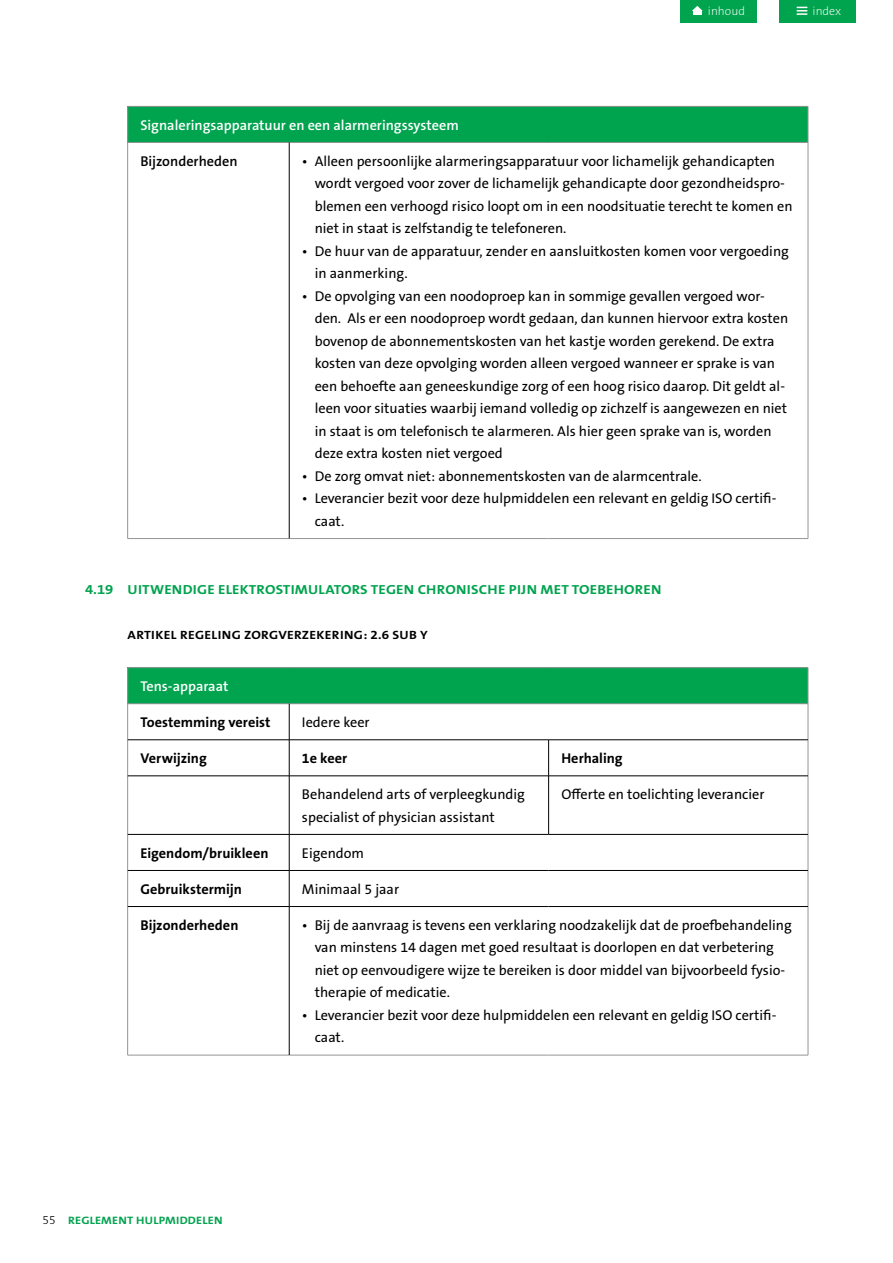
<style>
.page{position:relative;width:893px;height:1263px;background:#fff}
.page>*{position:absolute;margin:0;border:0;box-sizing:border-box;transform-origin:0 0}
.t1{font:14.25px/22.5px "The Sans B W5 Plain";color:#000}
.t2{font:700 14.25px "The Sans B W7";color:#000}
.t3{font:600 14.25px "The Sans B W6";color:#fff}
.t4{font:600 14.25px "The Sans B W6";color:#000}
.t5{font:700 13.2px "The Sans B W7";letter-spacing:.015em;color:#00a34e;scale:1.12 1}
.t6{font:700 12px "The Sans B W7";letter-spacing:.025em;color:#000;scale:1.12 1}
.t7{font:200 12px "The Sans B W2";color:#fff}
.t8{font:700 10.8px "The Sans B W7";letter-spacing:.015em;color:#00a34e;scale:1.13 1}
.s1{font-family:"The Sans B W3";font-weight:300;font-size:12px;color:#000}
</style>
<div class="page">
<div style="left:680px;top:0;width:76px;height:23px;background:#00a34e"></div>
<svg style="left:692px;top:6px;width:11px;height:5px"></svg>
<div style="left:693px;top:10px;width:8px;height:5px;background:#fff"></div>
<div style="left:780px;top:0;width:76px;height:23px;background:#00a34e"></div>
<svg style="left:797px;top:7px;width:10px;height:8px"></svg>
<div style="left:128px;top:106px;width:680px;height:36px;background:#00a34e"></div>
<hr style="left:128px;top:106px;width:161px;height:1px;background:#939598">
<hr style="left:127px;top:106px;width:1px;height:36px;background:#939598">
<hr style="left:289px;top:106px;width:260px;height:1px;background:#939598">
<hr style="left:549px;top:106px;width:259px;height:1px;background:#939598">
<hr style="left:808px;top:106px;width:1px;height:36px;background:#939598">
<hr style="left:128px;top:142px;width:161px;height:1px;background:#939598">
<hr style="left:127px;top:143px;width:1px;height:395px;background:#939598">
<hr style="left:289px;top:142px;width:260px;height:1px;background:#939598">
<hr style="left:549px;top:142px;width:259px;height:1px;background:#939598">
<hr style="left:808px;top:143px;width:1px;height:395px;background:#939598">
<hr style="left:128px;top:538px;width:161px;height:1px;background:#939598">
<hr style="left:289px;top:538px;width:260px;height:1px;background:#939598">
<hr style="left:549px;top:538px;width:259px;height:1px;background:#939598">
<hr style="left:289px;top:143px;width:1px;height:395px;background:#000">
<div style="left:128px;top:668px;width:680px;height:36px;background:#00a34e"></div>
<hr style="left:128px;top:667px;width:161px;height:1px;background:#939598">
<hr style="left:127px;top:668px;width:1px;height:36px;background:#939598">
<hr style="left:289px;top:667px;width:260px;height:1px;background:#939598">
<hr style="left:549px;top:667px;width:259px;height:1px;background:#939598">
<hr style="left:808px;top:668px;width:1px;height:36px;background:#939598">
<hr style="left:128px;top:703px;width:161px;height:1px;background:#939598">
<hr style="left:127px;top:704px;width:1px;height:36px;background:#939598">
<hr style="left:289px;top:703px;width:260px;height:1px;background:#939598">
<hr style="left:549px;top:703px;width:259px;height:1px;background:#939598">
<hr style="left:808px;top:704px;width:1px;height:36px;background:#939598">
<hr style="left:127px;top:740px;width:1px;height:36px;background:#939598">
<hr style="left:808px;top:740px;width:1px;height:36px;background:#939598">
<hr style="left:127px;top:776px;width:1px;height:58px;background:#939598">
<hr style="left:808px;top:776px;width:1px;height:58px;background:#939598">
<hr style="left:127px;top:834px;width:1px;height:36px;background:#939598">
<hr style="left:808px;top:834px;width:1px;height:36px;background:#939598">
<hr style="left:127px;top:870px;width:1px;height:36px;background:#939598">
<hr style="left:808px;top:870px;width:1px;height:36px;background:#939598">
<hr style="left:127px;top:906px;width:1px;height:149px;background:#939598">
<hr style="left:808px;top:906px;width:1px;height:149px;background:#939598">
<hr style="left:128px;top:1055px;width:161px;height:1px;background:#939598">
<hr style="left:289px;top:1055px;width:260px;height:1px;background:#939598">
<hr style="left:549px;top:1055px;width:259px;height:1px;background:#939598">
<hr style="left:289px;top:704px;width:1px;height:36px;background:#000">
<hr style="left:128px;top:739px;width:161px;height:1px;background:#000">
<hr style="left:289px;top:739px;width:260px;height:1px;background:#000">
<hr style="left:289px;top:740px;width:1px;height:36px;background:#000">
<hr style="left:549px;top:739px;width:259px;height:1px;background:#000">
<hr style="left:548px;top:740px;width:1px;height:36px;background:#000">
<hr style="left:128px;top:775px;width:161px;height:1px;background:#000">
<hr style="left:289px;top:775px;width:260px;height:1px;background:#000">
<hr style="left:289px;top:776px;width:1px;height:58px;background:#000">
<hr style="left:549px;top:775px;width:259px;height:1px;background:#000">
<hr style="left:548px;top:776px;width:1px;height:58px;background:#000">
<hr style="left:128px;top:834px;width:161px;height:1px;background:#000">
<hr style="left:289px;top:834px;width:260px;height:1px;background:#000">
<hr style="left:289px;top:834px;width:1px;height:36px;background:#000">
<hr style="left:549px;top:834px;width:259px;height:1px;background:#000">
<hr style="left:128px;top:870px;width:161px;height:1px;background:#000">
<hr style="left:289px;top:870px;width:260px;height:1px;background:#000">
<hr style="left:289px;top:870px;width:1px;height:36px;background:#000">
<hr style="left:549px;top:870px;width:259px;height:1px;background:#000">
<hr style="left:128px;top:906px;width:161px;height:1px;background:#000">
<hr style="left:289px;top:906px;width:260px;height:1px;background:#000">
<hr style="left:289px;top:906px;width:1px;height:149px;background:#000">
<hr style="left:549px;top:906px;width:259px;height:1px;background:#000">
<p class="t7" style="left:708px;top:3px;width:39px">inhoud</p>
<p class="t7" style="left:813px;top:3px;width:30px">index</p>
<p class="t3" style="left:140px;top:116px;width:320px">Signaleringsapparatuur en een alarmeringssysteem</p>
<p class="t4" style="left:140px;top:152px;width:99px">Bijzonderheden</p>
<p class="t1" style="left:315px;top:150px;width:479px;text-indent:-13px">• Alleen persoonlijke alarmeringsapparatuur voor lichamelijk gehandicapten wordt vergoed voor zover de lichamelijk gehandicapte door gezondheidspro&shy;blemen een verhoogd risico loopt om in een noodsituatie terecht te komen en niet in staat is zelfstandig te telefoneren.</p>
<p class="t1" style="left:315px;top:240px;width:476px;text-indent:-13px">• De huur van de apparatuur, zender en aansluitkosten komen voor vergoeding in aanmerking.</p>
<p class="t1" style="left:315px;top:285px;width:475px;text-indent:-13px">• De opvolging van een noodoproep kan in sommige gevallen vergoed wor&shy;den. Als er een noodoproep wordt gedaan, dan kunnen hiervoor extra kosten bovenop de abonnementskosten van het kastje worden gerekend. De extra kosten van deze opvolging worden alleen vergoed wanneer er sprake is van een behoefte aan geneeskundige zorg of een hoog risico daarop. Dit geldt al&shy;leen voor situaties waarbij iemand volledig op zichzelf is aangewezen en niet in staat is om telefonisch te alarmeren. Als hier geen sprake van is, worden deze extra kosten niet vergoed</p>
<p class="t1" style="left:302px;top:465px;width:401px">• De zorg omvat niet: abonnementskosten van de alarmcentrale.</p>
<p class="t1" style="left:315px;top:487px;width:463px;text-indent:-13px">• Leverancier bezit voor deze hulpmiddelen een relevant en geldig ISO certifi&shy;caat.</p>
<p class="t5" style="left:85px;top:581px;width:516px">4.19 UITWENDIGE ELEKTROSTIMULATORS TEGEN CHRONISCHE PIJN MET TOEBEHOREN</p>
<p class="t6" style="left:128px;top:627px;width:269px">ARTIKEL REGELING ZORGVERZEKERING: 2.6 SUB Y</p>
<p class="t3" style="left:140px;top:677px;width:89px">Tens-apparaat</p>
<p class="t2" style="left:140px;top:713px;width:132px">Toestemming vereist</p>
<p class="t1" style="left:302px;top:711px;width:69px">Iedere keer</p>
<p class="t2" style="left:140px;top:749px;width:68px">Verwijzing</p>
<p class="t2" style="left:302px;top:749px;width:47px">1e keer</p>
<p class="t2" style="left:561px;top:749px;width:63px">Herhaling</p>
<p class="t1" style="left:302px;top:783px;width:224px">Behandelend arts of verpleegkundig specialist of physician assistant</p>
<p class="t1" style="left:561px;top:783px;width:205px">Offerte en toelichting leverancier</p>
<p class="t2" style="left:140px;top:844px;width:130px">Eigendom/bruikleen</p>
<p class="t1" style="left:302px;top:842px;width:64px">Eigendom</p>
<p class="t2" style="left:140px;top:880px;width:103px">Gebruikstermijn</p>
<p class="t1" style="left:302px;top:878px;width:99px">Minimaal 5 jaar</p>
<p class="t2" style="left:140px;top:916px;width:100px">Bijzonderheden</p>
<p class="t1" style="left:315px;top:914px;width:479px;text-indent:-13px">• Bij de aanvraag is tevens een verklaring noodzakelijk dat de proefbehandeling van minstens 14 dagen met goed resultaat is doorlopen en dat verbetering niet op eenvoudigere wijze te bereiken is door middel van bijvoorbeeld fysio&shy;therapie of medicatie.</p>
<p class="t1" style="left:315px;top:1004px;width:463px;text-indent:-13px">• Leverancier bezit voor deze hulpmiddelen een relevant en geldig ISO certifi&shy;caat.</p>
<p class="t8" style="left:43px;top:1213px;width:161px"><span class="s1">55</span> REGLEMENT HULPMIDDELEN</p>
</div>
